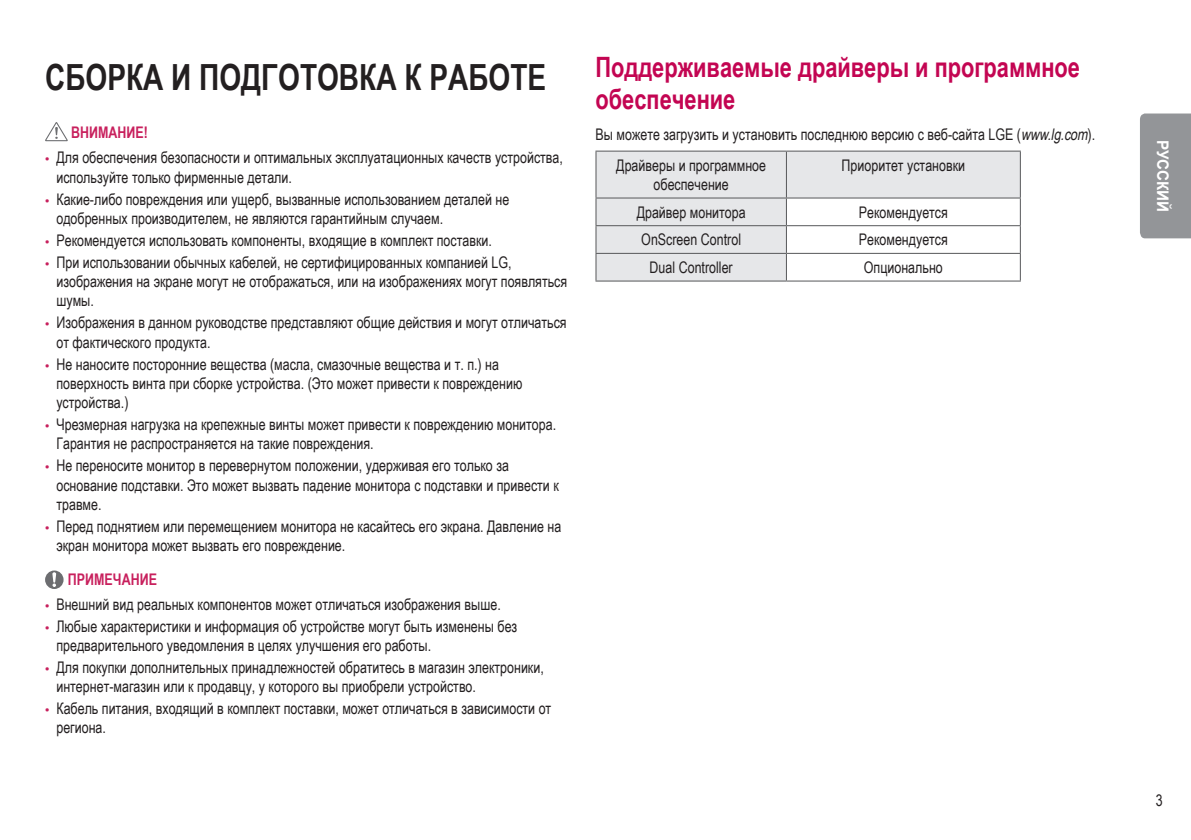
<style>
.page{position:relative;width:1191px;height:840px;background:#fff}
.page>*{position:absolute;margin:0;border:0;box-sizing:border-box;transform-origin:0 0}
.Title1{font:700 36px "Arial Narrow";color:#231f20;scale:.95 1}
.Title2{font:700 28px/32px "Arial Narrow";color:#c30552;scale:.95 1}
.Body{font:16px/19.2px "Arial Narrow";color:#231f20;scale:.95 1}
.Body_Center{font:16px/19.2px "Arial Narrow";color:#231f20;text-align:center;scale:.95 1}
.Warning{font:700 16px "Arial Narrow";color:#c8205d;scale:.95 1}
.t1{font:700 16px "Arial";color:#fff;scale:.95 1}
.Page_Number_Right{font:16px "Arial Narrow";color:#231f20;scale:.95 1}
.s1{font-family:"LG Smart";color:#c8205d}
.s2{font-style:italic}
</style>
<div class="page">
<div style="left:1140px;top:113px;width:51px;height:125px;background:#939598"></div>
<svg style="left:45px;top:122px;width:23px;height:19px"></svg>
<svg style="left:45px;top:570px;width:19px;height:18px"></svg>
<svg style="left:596px;top:151px;width:423px;height:129px;fill:#e6e7e9"></svg>
<hr style="left:595px;top:150px;width:191px;height:1px;background:#57585a">
<hr style="left:595px;top:151px;width:1px;height:46px;background:#57585a">
<hr style="left:786px;top:150px;width:234px;height:1px;background:#57585a">
<hr style="left:786px;top:151px;width:1px;height:46px;background:#57585a">
<hr style="left:1019px;top:151px;width:1px;height:46px;background:#57585a">
<hr style="left:595px;top:197px;width:191px;height:1px;background:#57585a">
<hr style="left:786px;top:197px;width:234px;height:1px;background:#57585a">
<hr style="left:595px;top:225px;width:191px;height:1px;background:#57585a">
<hr style="left:786px;top:225px;width:234px;height:1px;background:#57585a">
<hr style="left:595px;top:253px;width:191px;height:1px;background:#57585a">
<svg style="left:595px;top:198px;width:1px;height:82px"></svg>
<hr style="left:786px;top:253px;width:234px;height:1px;background:#57585a">
<svg style="left:786px;top:198px;width:1px;height:82px"></svg>
<svg style="left:1019px;top:198px;width:1px;height:82px"></svg>
<hr style="left:595px;top:280px;width:191px;height:1px;background:#57585a">
<hr style="left:786px;top:280px;width:234px;height:1px;background:#57585a">
<p class="Title1" style="left:45px;top:50px;width:529px">СБОРКА И ПОДГОТОВКА К РАБОТЕ</p>
<p class="Warning" style="left:71px;top:120px;width:82px">ВНИМАНИЕ!</p>
<p class="Body" style="left:56px;top:147px;width:535px;text-indent:-11px"><span class="s1">•</span> Для обеспечения безопасности и оптимальных эксплуатационных качеств устройства, используйте только фирменные детали.</p>
<p class="Body" style="left:56px;top:189px;width:478px;text-indent:-11px"><span class="s1">•</span> Какие-либо повреждения или ущерб, вызванные использованием деталей не одобренных производителем, не являются гарантийным случаем.</p>
<p class="Body" style="left:45px;top:230px;width:472px"><span class="s1">•</span> Рекомендуется использовать компоненты, входящие в комплект поставки.</p>
<p class="Body" style="left:56px;top:252px;width:539px;text-indent:-11px"><span class="s1">•</span> При использовании обычных кабелей, не сертифицированных компанией LG, изображения на экране могут не отображаться, или на изображениях могут появляться шумы.</p>
<p class="Body" style="left:56px;top:312px;width:538px;text-indent:-11px"><span class="s1">•</span> Изображения в данном руководстве представляют общие действия и могут отличаться от фактического продукта.</p>
<p class="Body" style="left:56px;top:353px;width:492px;text-indent:-11px"><span class="s1">•</span> Не наносите посторонние вещества (масла, смазочные вещества и т. п.) на поверхность винта при сборке устройства. (Это может привести к повреждению устройства.)</p>
<p class="Body" style="left:56px;top:414px;width:527px;text-indent:-11px"><span class="s1">•</span> Чрезмерная нагрузка на крепежные винты может привести к повреждению монитора.<br>Гарантия не распространяется на такие повреждения.</p>
<p class="Body" style="left:56px;top:455px;width:530px;text-indent:-11px"><span class="s1">•</span> Не переносите монитор в перевернутом положении, удерживая его только за основание подставки. Это может вызвать падение монитора с подставки и привести к травме.</p>
<p class="Body" style="left:56px;top:516px;width:533px;text-indent:-11px"><span class="s1">•</span> Перед поднятием или перемещением монитора не касайтесь его экрана. Давление на экран монитора может вызвать его повреждение.</p>
<p class="Warning" style="left:68px;top:566px;width:95px">ПРИМЕЧАНИЕ</p>
<p class="Body" style="left:45px;top:593px;width:481px"><span class="s1">•</span> Внешний вид реальных компонентов может отличаться изображения выше.</p>
<p class="Body" style="left:56px;top:615px;width:486px;text-indent:-11px"><span class="s1">•</span> Любые характеристики и информация об устройстве могут быть изменены без предварительного уведомления в целях улучшения его работы.</p>
<p class="Body" style="left:56px;top:656px;width:514px;text-indent:-11px"><span class="s1">•</span> Для покупки дополнительных принадлежностей обратитесь в магазин электроники, интернет-магазин или к продавцу, у которого вы приобрели устройство.</p>
<p class="Body" style="left:56px;top:697px;width:522px;text-indent:-11px"><span class="s1">•</span> Кабель питания, входящий в комплект поставки, может отличаться в зависимости от региона.</p>
<p class="Title2" style="left:595px;top:50px;width:511px">Поддерживаемые драйверы и программное обеспечение</p>
<p class="Body" style="left:595px;top:124px;width:527px">Вы можете загрузить и установить последнюю версию с веб-сайта LGE (<span class="s2">www.lg.com</span>).</p>
<p class="Body_Center" style="left:616px;top:155px;width:159px">Драйверы и программное обеспечение</p>
<p class="Body_Center" style="left:841px;top:155px;width:131px">Приоритет установки</p>
<p class="Body_Center" style="left:636px;top:202px;width:116px">Драйвер монитора</p>
<p class="Body_Center" style="left:858px;top:202px;width:95px">Рекомендуется</p>
<p class="Body_Center" style="left:641px;top:229px;width:107px">OnScreen Control</p>
<p class="Body_Center" style="left:858px;top:229px;width:95px">Рекомендуется</p>
<p class="Body_Center" style="left:649px;top:257px;width:89px">Dual Controller</p>
<p class="Body_Center" style="left:864px;top:257px;width:85px">Oпционально</p>
<p class="t1" style="left:1173px;top:140px;width:78px;rotate:90deg">РУССКИЙ</p>
<p class="Page_Number_Right" style="left:1155px;top:788px;width:9px">3</p>
</div>
